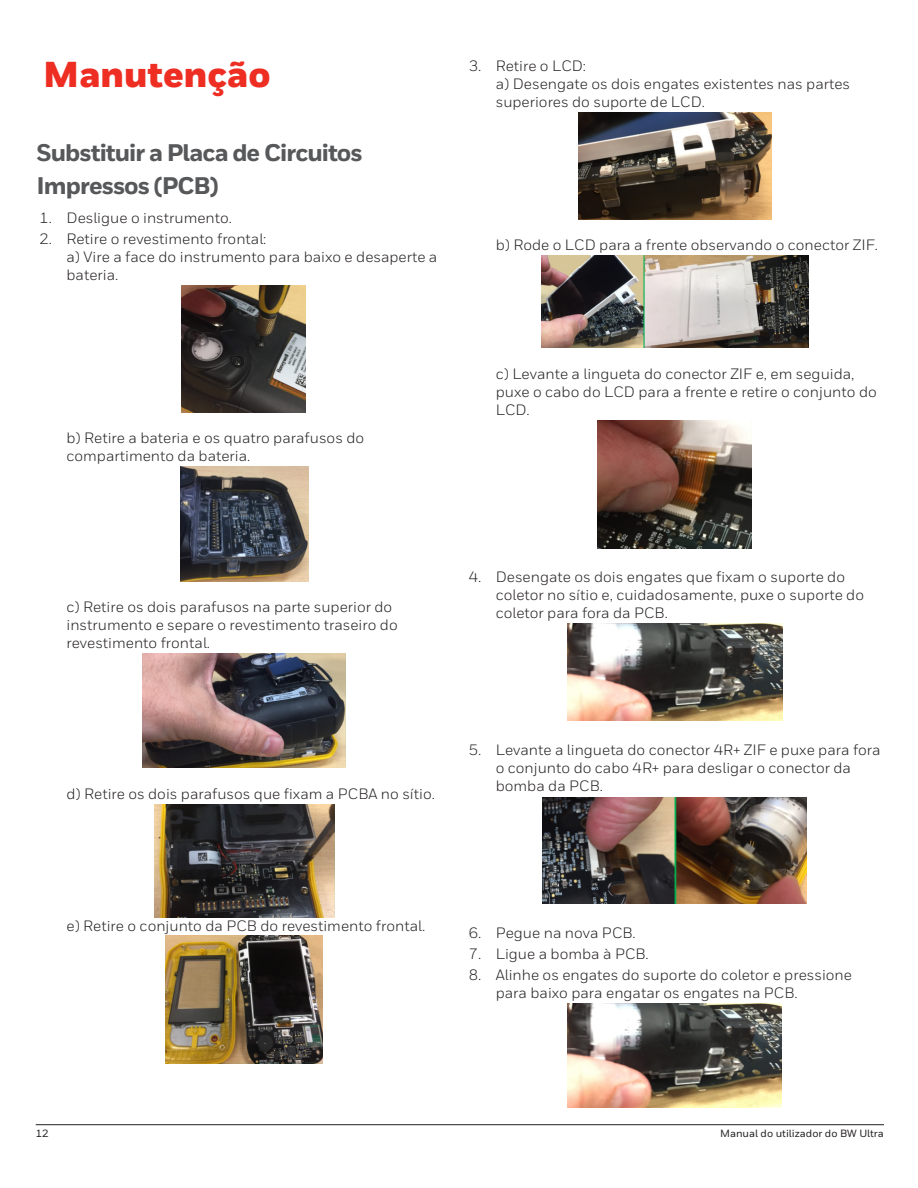
<style>
.page{position:relative;width:918px;height:1188px;background:#fff}
.page>*{position:absolute;margin:0;border:0;box-sizing:border-box;transform-origin:0 0}
.Chapter{font:900 36px "Honeywell Sans";color:#ee2e22}
.Heading_1{font:800 24px/33px "Honeywell Sans";letter-spacing:-.04em;color:#57585a}
.t1{font:15px/18px "Honeywell Sans";color:#231f20}
.t2{font:500 10.5px "Honeywell Sans";color:#231f20}
</style>
<div class="page">
<hr style="left:36px;top:1124px;width:848px;height:1px;background:#231f20">
<img style="left:182px;top:285px;width:124px;height:128px">
<img style="left:181px;top:467px;width:127px;height:114px">
<img style="left:143px;top:653px;width:203px;height:115px">
<img style="left:155px;top:805px;width:179px;height:113px">
<img style="left:166px;top:936px;width:156px;height:128px">
<img style="left:578px;top:112px;width:193px;height:107px">
<img style="left:542px;top:255px;width:266px;height:93px">
<img style="left:597px;top:421px;width:155px;height:127px">
<img style="left:567px;top:623px;width:216px;height:98px">
<img style="left:543px;top:798px;width:264px;height:106px">
<img style="left:568px;top:1003px;width:214px;height:105px">
<p class="Chapter" style="left:43px;top:53px;width:229px">Manutenção</p>
<p class="Heading_1" style="left:37px;top:137px;width:328px">Substituir a Placa de Circuitos<br>Impressos (PCB)</p>
<p class="t1" style="left:40px;top:209px;width:194px">1. Desligue o instrumento.</p>
<p class="t1" style="left:67px;top:230px;width:372px;text-indent:-27px">2. Retire o revestimento frontal:<br>a) Vire a face do instrumento para baixo e desaperte a bateria.</p>
<p class="t1" style="left:496px;top:57px;width:356px;text-indent:-27px">3. Retire o LCD:<br>a) Desengate os dois engates existentes nas partes superiores do suporte de LCD.</p>
<p class="t1" style="left:496px;top:236px;width:384px">b) Rode o LCD para a frente observando o conector ZIF.</p>
<p class="t1" style="left:67px;top:429px;width:299px">b) Retire a bateria e os quatro parafusos do compartimento da bateria.</p>
<p class="t1" style="left:496px;top:365px;width:383px">c) Levante a lingueta do conector ZIF e, em seguida, puxe o cabo do LCD para a frente e retire o conjunto do<br>LCD.</p>
<p class="t1" style="left:67px;top:598px;width:333px">c) Retire os dois parafusos na parte superior do instrumento e separe o revestimento traseiro do revestimento frontal.</p>
<p class="t1" style="left:496px;top:568px;width:370px;text-indent:-27px">4. Desengate os dois engates que fixam o suporte do coletor no sítio e, cuidadosamente, puxe o suporte do coletor para fora da PCB.</p>
<p class="t1" style="left:67px;top:785px;width:370px">d) Retire os dois parafusos que fixam a PCBA no sítio.</p>
<p class="t1" style="left:496px;top:741px;width:386px;text-indent:-27px">5. Levante a lingueta do conector 4R+ ZIF e puxe para fora o conjunto do cabo 4R+ para desligar o conector da bomba da PCB.</p>
<p class="t1" style="left:67px;top:917px;width:360px">e) Retire o conjunto da PCB do revestimento frontal.</p>
<p class="t1" style="left:469px;top:924px;width:169px">6. Pegue na nova PCB.</p>
<p class="t1" style="left:469px;top:945px;width:182px">7. Ligue a bomba à PCB.</p>
<p class="t1" style="left:496px;top:966px;width:358px;text-indent:-27px">8. Alinhe os engates do suporte do coletor e pressione para baixo para engatar os engates na PCB.</p>
<p class="t2" style="left:36px;top:1127px;width:15px">12</p>
<p class="t2" style="left:720px;top:1127px;width:165px">Manual do utilizador do BW Ultra</p>
</div>
